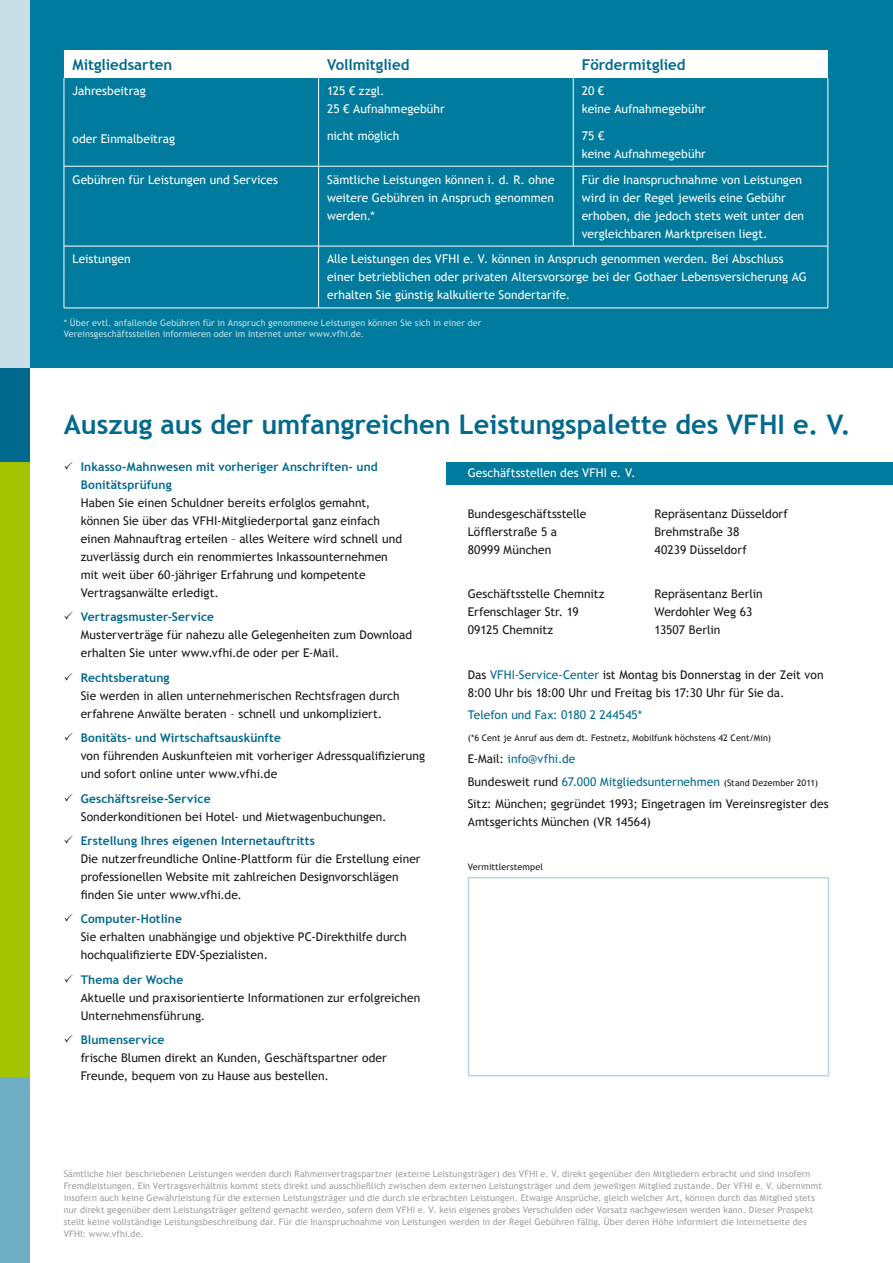
<style>
.page{position:relative;width:893px;height:1263px;background:#fff}
.page>*{position:absolute;margin:0;border:0;box-sizing:border-box;transform-origin:0 0}
.t1{font:700 27px "Trebuchet MS";color:#00698d}
.t2{font:700 15px "Trebuchet MS";color:#00698d}
.t3{font:12px/18px "Trebuchet MS";letter-spacing:.005em;color:#1a171c}
.t4{font:12px/18px "Trebuchet MS";letter-spacing:.005em;color:#fff}
.t5{font:700 12px/18px "Trebuchet MS";letter-spacing:.01em;color:#00698d}
.t6{font:12px "Trebuchet MS";color:#00698d}
.t7{font:9px/12px "Trebuchet MS";letter-spacing:.01em;color:#9d9ea0}
.t8{font:9px/11.7px "Trebuchet MS";letter-spacing:.01em;color:#c8dfe8}
.t9{font:9px "Trebuchet MS";letter-spacing:.01em;color:#1a171c}
.s1{color:#1a171c}
.s2{font-weight:700;color:#00698d}
.s3{color:#00698d}
.s4{font-size:9px}
</style>
<div class="page">
<div style="left:0;top:0;width:893px;height:368px;background:#007b9d"></div>
<div style="left:446px;top:462px;width:447px;height:22px;background:#007b9d"></div>
<div style="left:468px;top:877px;width:361px;height:199px;border:2px solid #bad6e2"></div>
<div style="left:0;top:368px;width:30px;height:94px;background:#00698d"></div>
<div style="left:0;top:1076px;width:30px;height:187px;background:#70aec5"></div>
<div style="left:0;top:0;width:30px;height:368px;background:#c8dfe8"></div>
<div style="left:0;top:462px;width:30px;height:614px;background:#a5c400"></div>
<div style="left:64px;top:50px;width:764px;height:28px;background:#fff"></div>
<hr style="left:64px;top:78px;width:1px;height:88px;background:#fff">
<hr style="left:318px;top:78px;width:1px;height:88px;background:#fff">
<hr style="left:573px;top:78px;width:1px;height:88px;background:#fff">
<hr style="left:828px;top:78px;width:1px;height:88px;background:#fff">
<hr style="left:64px;top:166px;width:255px;height:1px;background:#fff">
<hr style="left:64px;top:166px;width:1px;height:80px;background:#fff">
<hr style="left:319px;top:166px;width:254px;height:1px;background:#fff">
<hr style="left:318px;top:166px;width:1px;height:80px;background:#fff">
<hr style="left:573px;top:166px;width:255px;height:1px;background:#fff">
<hr style="left:573px;top:166px;width:1px;height:80px;background:#fff">
<hr style="left:828px;top:166px;width:1px;height:80px;background:#fff">
<hr style="left:64px;top:246px;width:255px;height:1px;background:#fff">
<hr style="left:64px;top:246px;width:1px;height:62px;background:#fff">
<hr style="left:319px;top:246px;width:254px;height:1px;background:#fff">
<hr style="left:318px;top:246px;width:1px;height:62px;background:#fff">
<hr style="left:573px;top:246px;width:255px;height:1px;background:#fff">
<hr style="left:828px;top:246px;width:1px;height:62px;background:#fff">
<hr style="left:64px;top:308px;width:255px;height:1px;background:#fff">
<hr style="left:319px;top:308px;width:254px;height:1px;background:#fff">
<hr style="left:573px;top:308px;width:255px;height:1px;background:#fff">
<p class="t2" style="left:72px;top:55px;width:101px">Mitgliedsarten</p>
<p class="t2" style="left:327px;top:55px;width:84px">Vollmitglied</p>
<p class="t2" style="left:582px;top:55px;width:105px">Fördermitglied</p>
<p class="t4" style="left:72px;top:82px;width:75px">Jahresbeitrag</p>
<p class="t4" style="left:72px;top:130px;width:104px">oder Einmalbeitrag</p>
<p class="t4" style="left:327px;top:82px;width:119px">125 € zzgl.<br>25 € Aufnahmegebühr</p>
<p class="t4" style="left:327px;top:127px;width:74px">nicht möglich</p>
<p class="t4" style="left:582px;top:82px;width:126px">20 €<br>keine Aufnahmegebühr</p>
<p class="t4" style="left:582px;top:127px;width:126px">75 €<br>keine Aufnahmegebühr</p>
<p class="t4" style="left:72px;top:170px;width:207px">Gebühren für Leistungen und Services</p>
<p class="t4" style="left:327px;top:170px;width:229px;text-align:justify">Sämtliche Leistungen können i. d. R. ohne weitere Gebühren in Anspruch genommen werden.*</p>
<p class="t4" style="left:582px;top:170px;width:224px">Für die Inanspruchnahme von Leistungen wird in der Regel jeweils eine Gebühr erhoben, die jedoch stets weit unter den vergleichbaren Marktpreisen liegt.</p>
<p class="t4" style="left:72px;top:250px;width:60px">Leistungen</p>
<p class="t4" style="left:327px;top:250px;width:481px">Alle Leistungen des VFHI e. V. können in Anspruch genommen werden. Bei Abschluss einer betrieblichen oder privaten Altersvorsorge bei der Gothaer Lebensversicherung AG erhalten Sie günstig kalkulierte Sondertarife.</p>
<p class="t8" style="left:64px;top:317px;width:419px">* Über evtl. anfallende Gebühren für in Anspruch genommene Leistungen können Sie sich in einer der<br>Vereinsgeschäftsstellen informieren oder im Internet unter www.vfhi.de.</p>
<h1 class="t1" style="left:64px;top:408px;width:788px">Auszug aus der umfangreichen Leistungspalette des VFHI e. V.</h1>
<p class="t5" style="left:81px;top:458px;width:299px;text-indent:-17px"><span class="s1">✓</span> Inkasso-Mahnwesen mit vorheriger Anschriften- und<br>Bonitätsprüfung</p>
<p class="t3" style="left:81px;top:494px;width:323px">Haben Sie einen Schuldner bereits erfolglos gemahnt, können Sie über das VFHI-Mitgliederportal ganz einfach einen Mahnauftrag erteilen – alles Weitere wird schnell und zuverlässig durch ein renommiertes Inkassounternehmen mit weit über 60-jähriger Erfahrung und kompetente Vertragsanwälte erledigt.</p>
<p class="t3" style="left:81px;top:608px;width:333px;text-indent:-17px">✓ <span class="s2">Vertragsmuster-Service<br></span>Musterverträge für nahezu alle Gelegenheiten zum Download erhalten Sie unter www.vfhi.de oder per E-Mail.</p>
<p class="t3" style="left:81px;top:669px;width:320px;text-indent:-17px">✓ <span class="s2">Rechtsberatung<br></span>Sie werden in allen unternehmerischen Rechtsfragen durch erfahrene Anwälte beraten – schnell und unkompliziert.</p>
<p class="t3" style="left:81px;top:729px;width:346px;text-indent:-17px">✓ <span class="s2">Bonitäts- und Wirtschaftsauskünfte<br></span>von führenden Auskunfteien mit vorheriger Adressqualifizierung und sofort online unter www.vfhi.de</p>
<p class="t3" style="left:81px;top:789px;width:307px;text-indent:-17px">✓ <span class="s2">Geschäftsreise-Service<br></span>Sonderkonditionen bei Hotel- und Mietwagenbuchungen.</p>
<p class="t3" style="left:81px;top:832px;width:341px;text-indent:-17px">✓ <span class="s2">Erstellung Ihres eigenen Internetauftritts<br></span>Die nutzerfreundliche Online-Plattform für die Erstellung einer professionellen Website mit zahlreichen Designvorschlägen finden Sie unter www.vfhi.de.</p>
<p class="t3" style="left:81px;top:910px;width:327px;text-indent:-17px">✓ <span class="s2">Computer-Hotline<br></span>Sie erhalten unabhängige und objektive PC-Direkthilfe durch hochqualifizierte EDV-Spezialisten.</p>
<p class="t3" style="left:81px;top:970px;width:341px;text-indent:-17px">✓ <span class="s2">Thema der Woche<br></span>Aktuelle und praxisorientierte Informationen zur erfolgreichen<br>Unternehmensführung.</p>
<p class="t3" style="left:81px;top:1031px;width:307px;text-indent:-17px">✓ <span class="s2">Blumenservice<br></span>frische Blumen direkt an Kunden, Geschäftspartner oder<br>Freunde, bequem von zu Hause aus bestellen.</p>
<p class="t4" style="left:468px;top:464px;width:169px">Geschäftsstellen des VFHI e. V.</p>
<p class="t3" style="left:468px;top:505px;width:120px">Bundesgeschäftsstelle<br>Löfflerstraße 5 a<br>80999 München</p>
<p class="t3" style="left:468px;top:585px;width:138px">Geschäftsstelle Chemnitz<br>Erfenschlager Str. 19<br>09125 Chemnitz</p>
<p class="t3" style="left:468px;top:666px;width:357px">Das <span class="s3">VFHI-Service-Center</span> ist Montag bis Donnerstag in der Zeit von<br>8:00 Uhr bis 18:00 Uhr und Freitag bis 17:30 Uhr für Sie da.</p>
<p class="t6" style="left:468px;top:708px;width:176px">Telefon und Fax: 0180 2 244545*</p>
<p class="t9" style="left:468px;top:733px;width:305px">(*6 Cent je Anruf aus dem dt. Festnetz, Mobilfunk höchstens 42 Cent/Min)</p>
<p class="t3" style="left:468px;top:748px;width:362px;line-height:22.2px">E-Mail: <span class="s3">info@vfhi.de<br></span>Bundesweit rund <span class="s3">67.000 Mitgliedsunternehmen</span> <span class="s4">(Stand Dezember 2011)<br></span>Sitz: München; gegründet 1993; Eingetragen im Vereinsregister des</p>
<p class="t3" style="left:468px;top:813px;width:185px">Amtsgerichts München (VR 14564)</p>
<p class="t3" style="left:654px;top:505px;width:135px">Repräsentanz Düsseldorf<br>Brehmstraße 38<br>40239 Düsseldorf</p>
<p class="t3" style="left:654px;top:585px;width:110px">Repräsentanz Berlin<br>Werdohler Weg 63<br>13507 Berlin</p>
<p class="t9" style="left:468px;top:861px;width:77px">Vermittlerstempel</p>
<p class="t7" style="left:64px;top:1168px;width:760px">Sämtliche hier beschriebenen Leistungen werden durch Rahmenvertragspartner (externe Leistungsträger) des VFHI e. V. direkt gegenüber den Mitgliedern erbracht und sind insofern Fremdleistungen. Ein Vertragsverhältnis kommt stets direkt und ausschließlich zwischen dem externen Leistungsträger und dem jeweiligen Mitglied zustande. Der VFHI e. V. übernimmt insofern auch keine Gewährleistung für die externen Leistungsträger und die durch sie erbrachten Leistungen. Etwaige Ansprüche, gleich welcher Art, können durch das Mitglied stets nur direkt gegenüber dem Leistungsträger geltend gemacht werden, sofern dem VFHI e. V. kein eigenes grobes Verschulden oder Vorsatz nachgewiesen werden kann. Dieser Prospekt stellt keine vollständige Leistungsbeschreibung dar. Für die Inanspruchnahme von Leistungen werden in der Regel Gebühren fällig. Über deren Höhe informiert die Internetseite des VFHI: www.vfhi.de.</p>
</div>
